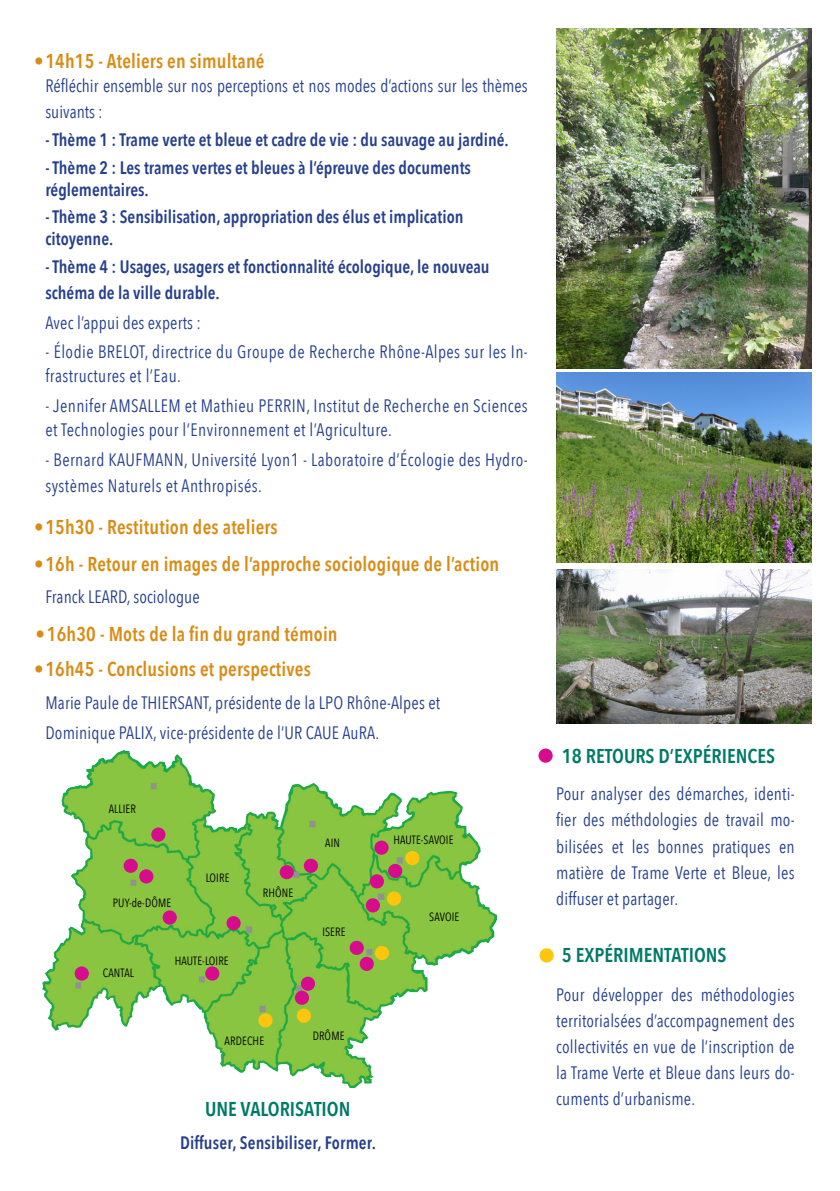
<style>
.page{position:relative;width:840px;height:1191px;background:#fff}
.page>*{position:absolute;margin:0;border:0;box-sizing:border-box;transform-origin:0 0}
.t1{font:600 20px "Avenir Next Condensed";letter-spacing:.01em;color:#d98c15;scale:.96 1}
.SousTitre_-_Parties{font:600 20px "Avenir Next Condensed";color:#007a66}
.Texte_commun{font:18px/26px "Avenir Next Condensed";letter-spacing:.01em;color:#253f8e;text-align:justify;scale:.96 1}
.Départements{font:18px/24px "Avenir Next Condensed";letter-spacing:.025em;color:#253f8e;scale:.96 1}
.Départements-2{font:600 18px/22px "Avenir Next Condensed";color:#253f8e;scale:.96 1}
.Texte_commun-2{font:600 18px "Avenir Next Condensed";letter-spacing:.01em;color:#253f8e;scale:.96 1}
.Départements-3{font:12px "Avenir Next Condensed";letter-spacing:.01em;color:#000;scale:.96 1}
</style>
<div class="page">
<img style="left:556px;top:28px;width:255px;height:340px">
<img style="left:556px;top:373px;width:255px;height:190px">
<div style="left:540px;top:949px;width:12px;height:12px;background:#fec50d;border-radius:50%"></div>
<div style="left:539px;top:948px;width:14px;height:14px;border:2px solid #fec50d;border-radius:50%"></div>
<div style="left:539px;top:749px;width:12px;height:12px;background:#d60c8c;border-radius:50%"></div>
<div style="left:538px;top:748px;width:14px;height:14px;border:2px solid #d60c8c;border-radius:50%"></div>
<img style="left:43px;top:751px;width:453px;height:336px">
<div style="left:389px;top:865px;width:12px;height:12px;background:#d60c8c;border-radius:50%"></div>
<div style="left:388px;top:864px;width:14px;height:14px;border:2px solid #d60c8c;border-radius:50%"></div>
<div style="left:406px;top:852px;width:12px;height:12px;background:#fec50d;border-radius:50%"></div>
<div style="left:405px;top:851px;width:14px;height:14px;border:2px solid #fec50d;border-radius:50%"></div>
<div style="left:375px;top:841px;width:12px;height:12px;background:#d60c8c;border-radius:50%"></div>
<div style="left:374px;top:840px;width:14px;height:14px;border:2px solid #d60c8c;border-radius:50%"></div>
<div style="left:366px;top:899px;width:13px;height:12px;background:#d60c8c;border-radius:50%"></div>
<div style="left:365px;top:898px;width:15px;height:14px;border:2px solid #d60c8c;border-radius:50%"></div>
<div style="left:370px;top:875px;width:13px;height:12px;background:#d60c8c;border-radius:50%"></div>
<div style="left:369px;top:874px;width:15px;height:14px;border:2px solid #d60c8c;border-radius:50%"></div>
<div style="left:388px;top:892px;width:12px;height:12px;background:#fec50d;border-radius:50%"></div>
<div style="left:387px;top:891px;width:14px;height:14px;border:2px solid #fec50d;border-radius:50%"></div>
<div style="left:350px;top:941px;width:12px;height:13px;background:#d60c8c;border-radius:50%"></div>
<div style="left:349px;top:940px;width:14px;height:15px;border:2px solid #d60c8c;border-radius:50%"></div>
<div style="left:360px;top:957px;width:12px;height:13px;background:#d60c8c;border-radius:50%"></div>
<div style="left:359px;top:956px;width:14px;height:15px;border:2px solid #d60c8c;border-radius:50%"></div>
<div style="left:375px;top:947px;width:13px;height:12px;background:#fec50d;border-radius:50%"></div>
<div style="left:374px;top:946px;width:15px;height:14px;border:2px solid #fec50d;border-radius:50%"></div>
<div style="left:259px;top:1014px;width:12px;height:12px;background:#fec50d;border-radius:50%"></div>
<div style="left:258px;top:1013px;width:14px;height:14px;border:2px solid #fec50d;border-radius:50%"></div>
<div style="left:76px;top:967px;width:12px;height:12px;background:#d60c8c;border-radius:50%"></div>
<div style="left:75px;top:966px;width:14px;height:14px;border:2px solid #d60c8c;border-radius:50%"></div>
<div style="left:227px;top:917px;width:12px;height:12px;background:#d60c8c;border-radius:50%"></div>
<div style="left:226px;top:916px;width:14px;height:14px;border:2px solid #d60c8c;border-radius:50%"></div>
<img style="left:556px;top:570px;width:255px;height:153px">
<div style="left:206px;top:967px;width:12px;height:12px;background:#d60c8c;border-radius:50%"></div>
<div style="left:205px;top:966px;width:14px;height:14px;border:2px solid #d60c8c;border-radius:50%"></div>
<div style="left:124px;top:859px;width:13px;height:13px;background:#d60c8c;border-radius:50%"></div>
<div style="left:123px;top:858px;width:15px;height:15px;border:2px solid #d60c8c;border-radius:50%"></div>
<div style="left:163px;top:911px;width:13px;height:12px;background:#d60c8c;border-radius:50%"></div>
<div style="left:162px;top:910px;width:15px;height:14px;border:2px solid #d60c8c;border-radius:50%"></div>
<div style="left:140px;top:870px;width:12px;height:12px;background:#d60c8c;border-radius:50%"></div>
<div style="left:139px;top:869px;width:14px;height:14px;border:2px solid #d60c8c;border-radius:50%"></div>
<div style="left:304px;top:859px;width:13px;height:13px;background:#d60c8c;border-radius:50%"></div>
<div style="left:303px;top:858px;width:15px;height:15px;border:2px solid #d60c8c;border-radius:50%"></div>
<div style="left:298px;top:1009px;width:12px;height:12px;background:#fec50d;border-radius:50%"></div>
<div style="left:297px;top:1008px;width:14px;height:14px;border:2px solid #fec50d;border-radius:50%"></div>
<div style="left:302px;top:977px;width:12px;height:12px;background:#d60c8c;border-radius:50%"></div>
<div style="left:301px;top:976px;width:14px;height:14px;border:2px solid #d60c8c;border-radius:50%"></div>
<div style="left:296px;top:991px;width:12px;height:12px;background:#d60c8c;border-radius:50%"></div>
<div style="left:295px;top:990px;width:14px;height:14px;border:2px solid #d60c8c;border-radius:50%"></div>
<div style="left:280px;top:866px;width:13px;height:12px;background:#d60c8c;border-radius:50%"></div>
<div style="left:279px;top:865px;width:15px;height:14px;border:2px solid #d60c8c;border-radius:50%"></div>
<div style="left:152px;top:828px;width:12px;height:12px;background:#d60c8c;border-radius:50%"></div>
<div style="left:151px;top:827px;width:14px;height:14px;border:2px solid #d60c8c;border-radius:50%"></div>
<p class="t1" style="left:34px;top:43px;width:241px">• 14h15 - Ateliers en simultané</p>
<p class="Texte_commun" style="left:45px;top:72px;width:503px">Réfléchir ensemble sur nos perceptions et nos modes d’actions sur les thèmes suivants :</p>
<p class="Départements-2" style="left:45px;top:128px;width:484px">- Thème 1 : Trame verte et bleue et cadre de vie : du sauvage au jardiné.</p>
<p class="Départements-2" style="left:45px;top:156px;width:444px">- Thème 2 : Les trames vertes et bleues à l’épreuve des documents réglementaires.</p>
<p class="Départements-2" style="left:45px;top:205px;width:437px">- Thème 3 : Sensibilisation, appropriation des élus et implication citoyenne.</p>
<p class="Départements-2" style="left:45px;top:253px;width:464px;line-height:26px">- Thème 4 : Usages, usagers et fonctionnalité écologique, le nouveau schéma de la ville durable.</p>
<p class="Départements" style="left:45px;top:309px;width:164px">Avec l’appui des experts :</p>
<p class="Départements" style="left:45px;top:339px;width:503px">- Élodie BRELOT, directrice du Groupe de Recherche Rhône-Alpes sur les In&shy;frastructures et l’Eau.</p>
<p class="Départements" style="left:45px;top:393px;width:503px">- Jennifer AMSALLEM et Mathieu PERRIN, Institut de Recherche en Sciences et Technologies pour l’Environnement et l’Agriculture.</p>
<p class="Départements" style="left:45px;top:445px;width:503px;line-height:26px">- Bernard KAUFMANN, Université Lyon1 - Laboratoire d’Écologie des Hydro&shy;systèmes Naturels et Anthropisés.</p>
<p class="t1" style="left:34px;top:509px;width:255px">• 15h30 - Restitution des ateliers</p>
<p class="t1" style="left:34px;top:546px;width:486px">• 16h - Retour en images de l’approche sociologique de l’action</p>
<p class="Texte_commun" style="left:45px;top:583px;width:162px">Franck LEARD, sociologue</p>
<p class="t1" style="left:36px;top:617px;width:316px">• 16h30 - Mots de la fin du grand témoin</p>
<p class="t1" style="left:34px;top:651px;width:290px">• 16h45 - Conclusions et perspectives</p>
<p class="Texte_commun" style="left:45px;top:689px;width:412px">Marie Paule de THIERSANT, présidente de la LPO Rhône-Alpes et</p>
<p class="Texte_commun" style="left:45px;top:719px;width:349px">Dominique PALIX, vice-présidente de l’UR CAUE AuRA.</p>
<p class="Départements-3" style="left:109px;top:798px;width:30px">ALLIER</p>
<p class="Départements-3" style="left:113px;top:893px;width:62px">PUY-de-DÔME</p>
<p class="Départements-3" style="left:205px;top:867px;width:26px">LOIRE</p>
<p class="Départements-3" style="left:103px;top:963px;width:34px">CANTAL</p>
<p class="Départements-3" style="left:175px;top:951px;width:58px">HAUTE-LOIRE</p>
<p class="Départements-3" style="left:263px;top:882px;width:33px">RHÔNE</p>
<p class="Départements-3" style="left:224px;top:1030px;width:43px">ARDECHE</p>
<p class="Départements-3" style="left:325px;top:832px;width:17px">AIN</p>
<p class="Départements-3" style="left:393px;top:829px;width:64px">HAUTE-SAVOIE</p>
<p class="Départements-3" style="left:322px;top:921px;width:26px">ISERE</p>
<p class="Départements-3" style="left:312px;top:1025px;width:35px">DRÔME</p>
<p class="Départements-3" style="left:429px;top:906px;width:33px">SAVOIE</p>
<p class="SousTitre_-_Parties" style="left:205px;top:1091px;width:147px">UNE VALORISATION</p>
<p class="Texte_commun-2" style="left:180px;top:1127px;width:206px">Diffuser, Sensibiliser, Former.</p>
<p class="SousTitre_-_Parties" style="left:561px;top:738px;width:215px">18 RETOURS D’EXPÉRIENCES</p>
<p class="Texte_commun" style="left:556px;top:780px;width:250px">Pour analyser des démarches, identi&shy;fier des méthdologies de travail mo&shy;bilisées et les bonnes pratiques en matière de Trame Verte et Bleue, les diffuser et partager.</p>
<p class="SousTitre_-_Parties" style="left:561px;top:938px;width:166px">5 EXPÉRIMENTATIONS</p>
<p class="Texte_commun" style="left:556px;top:981px;width:250px">Pour développer des méthodologies territorialsées d’accompagnement des collectivités en vue de l’inscription de la Trame Verte et Bleue dans leurs do&shy;cuments d’urbanisme.</p>
</div>
